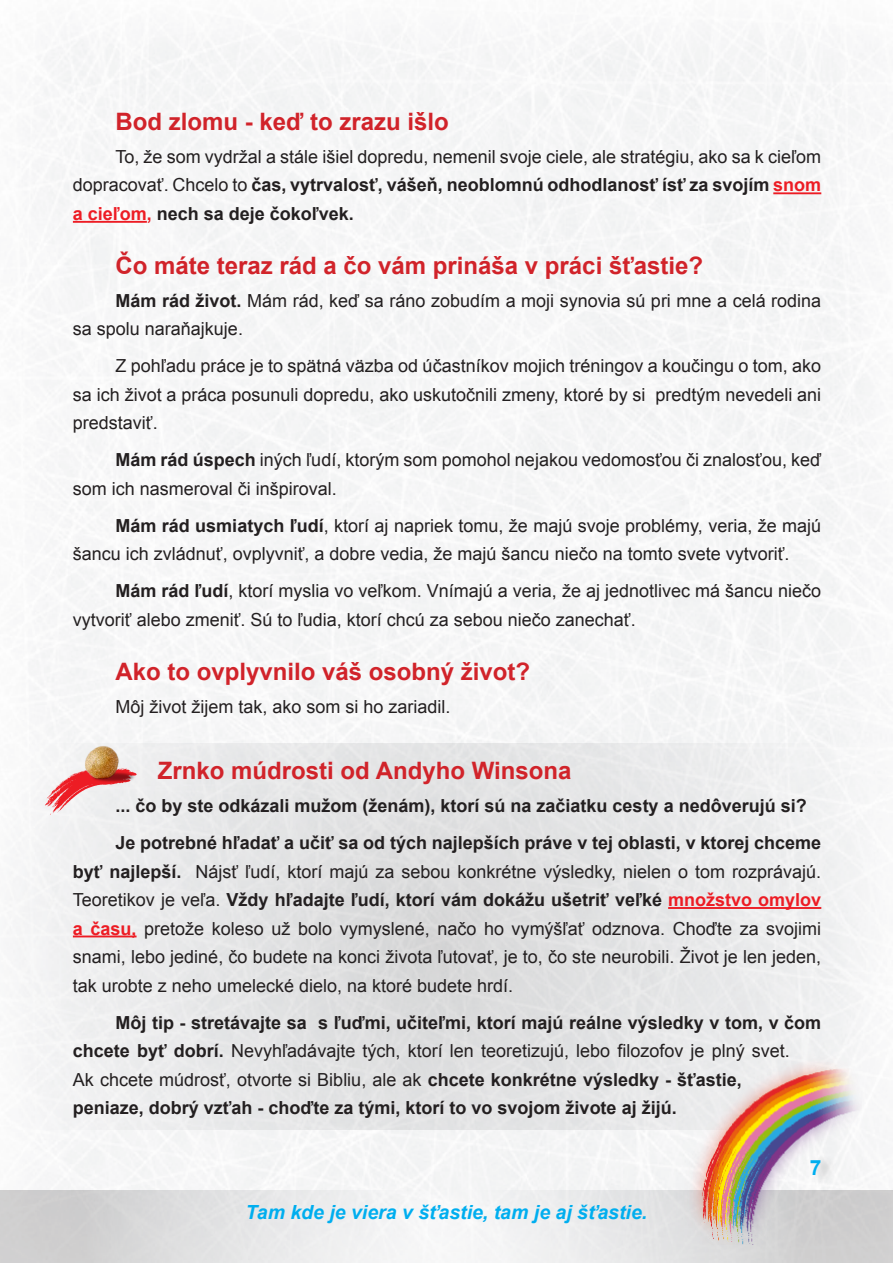
<style>
.page{position:relative;width:893px;height:1263px;background:#fff}
.page>*{position:absolute;margin:0;border:0;box-sizing:border-box;transform-origin:0 0}
.Nadpis_2{font:700 24px "Arial";color:#d1232a}
.t1{font:700 21px "Arial";color:#00aeef}
.Text{font:italic 700 19.5px "Arial";color:#00aeef}
.Text-2{font:18px/28.5px "Arial";color:#231f20}
.Text-3{font:700 18px/28.5px "Arial";color:#231f20}
.s1{font-weight:700}
.s2{font-weight:700;color:#ed1c24}
.s3{font-weight:400}
</style>
<div class="page">
<svg style="left:1px;top:1191px;width:892px;height:72px"></svg>
<svg style="left:1px;top:744px;width:892px;height:385px"></svg>
<hr style="left:773px;top:192px;width:48px;height:2px;background:#ed1c24">
<hr style="left:73px;top:221px;width:74px;height:2px;background:#ed1c24">
<hr style="left:668px;top:907px;width:153px;height:2px;background:#ed1c24">
<hr style="left:73px;top:935px;width:64px;height:2px;background:#ed1c24">
<img style="left:563px;top:1009px;width:298px;height:236px">
<div style="left:811px;top:1154px;width:27px;height:33px;background:#231f20;opacity:.35"></div>
<svg style="left:45px;top:766px;width:92px;height:49px"></svg>
<img style="left:80px;top:744px;width:56px;height:39px">
<p class="Nadpis_2" style="left:115px;top:106px;width:335px">Bod zlomu - keď to zrazu išlo</p>
<p class="Text-2" style="left:73px;top:143px;width:750px;text-align:justify;text-indent:43px">To, že som vydržal a stále išiel dopredu, nemenil svoje ciele, ale stratégiu, ako sa k cieľom dopracovať. Chcelo to <span class="s1">čas, vytrvalosť, vášeň, neoblomnú odhodlanosť ísť za svojím</span> <span class="s2">snom a cieľom,</span> <span class="s1">nech sa deje čokoľvek.</span></p>
<p class="Nadpis_2" style="left:115px;top:249px;width:589px">Čo máte teraz rád a čo vám prináša v práci šťastie?</p>
<p class="Text-2" style="left:73px;top:286px;width:750px;text-indent:43px"><span class="s1">Mám rád život.</span> Mám rád, keď sa ráno zobudím a moji synovia sú pri mne a celá rodina sa spolu naraňajkuje.</p>
<p class="Text-2" style="left:73px;top:352px;width:750px;text-align:justify;text-indent:43px">Z pohľadu práce je to spätná väzba od účastníkov mojich tréningov a koučingu o tom, ako sa ich život a práca posunuli dopredu, ako uskutočnili zmeny, ktoré by si predtým nevedeli ani predstaviť.</p>
<p class="Text-2" style="left:73px;top:446px;width:750px;text-indent:43px"><span class="s1">Mám rád úspech</span> iných ľudí, ktorým som pomohol nejakou vedomosťou či znalosťou, keď som ich nasmeroval či inšpiroval.</p>
<p class="Text-2" style="left:73px;top:511px;width:750px;text-indent:43px"><span class="s1">Mám rád usmiatych ľudí</span>, ktorí aj napriek tomu, že majú svoje problémy, veria, že majú šancu ich zvládnuť, ovplyvniť, a dobre vedia, že majú šancu niečo na tomto svete vytvoriť.</p>
<p class="Text-2" style="left:73px;top:577px;width:750px;text-indent:43px"><span class="s1">Mám rád ľudí</span>, ktorí myslia vo veľkom. Vnímajú a veria, že aj jednotlivec má šancu niečo vytvoriť alebo zmeniť. Sú to ľudia, ktorí chcú za sebou niečo zanechať.</p>
<p class="Nadpis_2" style="left:115px;top:655px;width:416px">Ako to ovplyvnilo váš osobný život?</p>
<p class="Text-2" style="left:115px;top:692px;width:337px">Môj život žijem tak, ako som si ho zariadil.</p>
<p class="Nadpis_2" style="left:158px;top:755px;width:415px">Zrnko múdrosti od Andyho Winsona</p>
<p class="Text-3" style="left:115px;top:792px;width:693px">... čo by ste odkázali mužom (ženám), ktorí sú na začiatku cesty a nedôverujú si?</p>
<p class="Text-2" style="left:73px;top:829px;width:750px;text-align:justify;text-indent:43px"><span class="s1">Je potrebné hľadať a učiť sa od tých najlepších práve v tej oblasti, v ktorej chceme byť najlepší.</span> Nájsť ľudí, ktorí majú za sebou konkrétne výsledky, nielen o tom rozprávajú.<br>Teoretikov je veľa. <span class="s1">Vždy hľadajte ľudí, ktorí vám dokážu ušetriť veľké</span> <span class="s2">množstvo omylov a času,</span> pretože koleso už bolo vymyslené, načo ho vymýšľať odznova. Choďte za svojimi snami, lebo jediné, čo budete na konci života ľutovať, je to, čo ste neurobili. Život je len jeden, tak urobte z neho umelecké dielo, na ktoré budete hrdí.</p>
<p class="Text-3" style="left:73px;top:1008px;width:750px;text-indent:43px">Môj tip - stretávajte sa s ľuďmi, učiteľmi, ktorí majú reálne výsledky v tom, v čom chcete byť dobrí. <span class="s3">Nevyhľadávajte tých, ktorí len teoretizujú, lebo filozofov je plný svet.<br>Ak chcete múdrosť, otvorte si Bibliu, ale ak</span> chcete konkrétne výsledky - šťastie,<br>peniaze, dobrý vzťah - choďte za tými, ktorí to vo svojom živote aj žijú.</p>
<p class="Text" style="left:246px;top:1199px;width:403px">Tam kde je viera v šťastie, tam je aj šťastie.</p>
<p class="t1" style="left:810px;top:1153px;width:13px">7</p>
</div>
